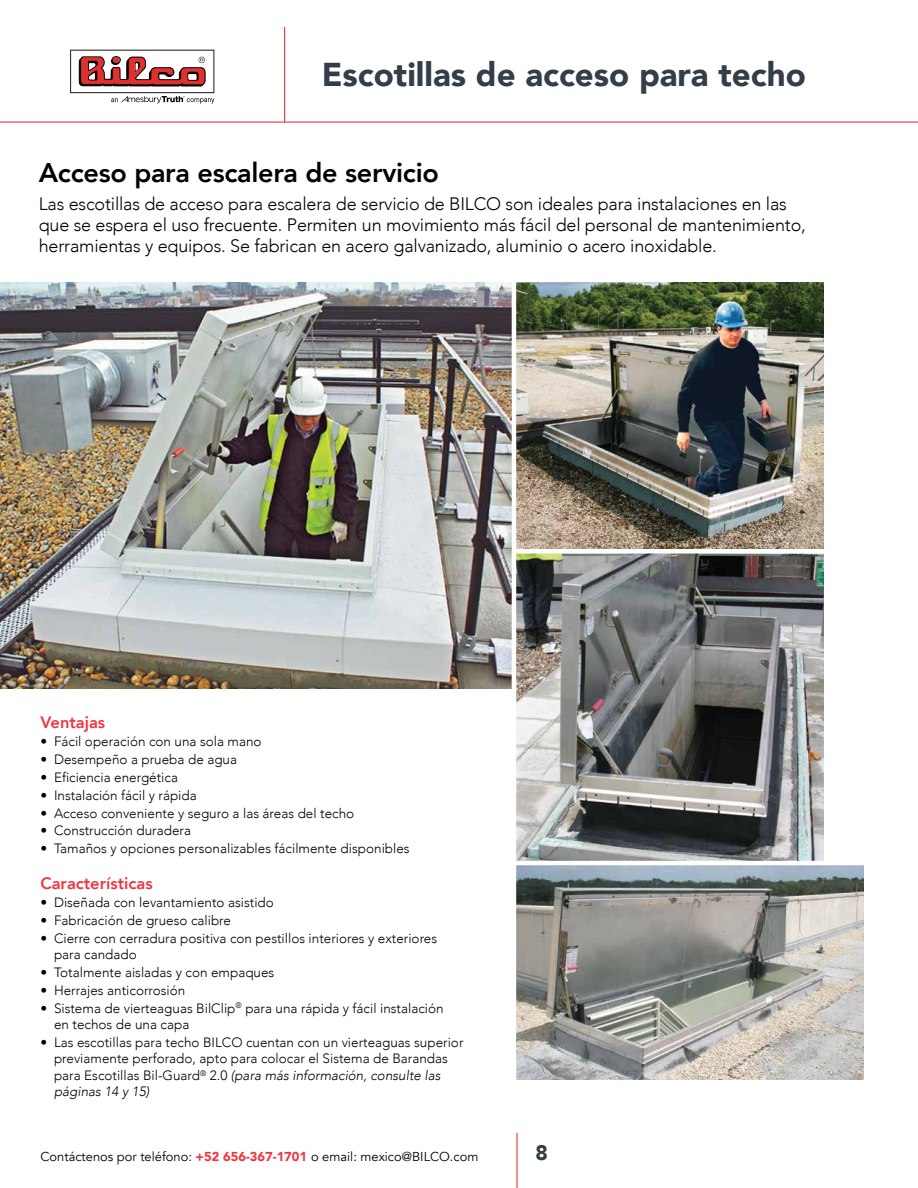
<style>
.page{position:relative;width:918px;height:1188px;background:#fff}
.page>*{position:absolute;margin:0;border:0;box-sizing:border-box;transform-origin:0 0}
.t1{font:900 33px "Avenir";color:#343e48}
.t2{font:800 27px "Avenir";letter-spacing:-.01em;color:#000}
.t3{font:900 21px "Avenir";color:#343e48}
.t4{font:300 18px/21px "Avenir";letter-spacing:-.01em;color:#000}
.t5{font:800 16.5px "Avenir";color:#ef3742}
.t6{font:300 13.5px/16.5px "Avenir";color:#000}
.t7{font:12.9px "Avenir";color:#000}
.s1{font-style:italic}
.s2{font-weight:900;color:#ef3742}
</style>
<div class="page">
<svg style="left:70px;top:50px;width:144px;height:54px"></svg>
<hr style="left:0;top:122px;width:918px;height:1px;background:#ef3742">
<hr style="left:284px;top:27px;width:1px;height:95px;background:#ef3742">
<hr style="left:516px;top:1133px;width:2px;height:55px;background:#ef3742">
<img style="left:0;top:283px;width:511px;height:405px">
<img style="left:516px;top:283px;width:308px;height:266px">
<img style="left:516px;top:865px;width:348px;height:215px">
<img style="left:516px;top:554px;width:308px;height:307px">
<h1 class="t1" style="left:322px;top:47px;width:485px">Escotillas de acceso para techo</h1>
<h2 class="t2" style="left:39px;top:152px;width:402px">Acceso para escalera de servicio</h2>
<p class="t4" style="left:39px;top:193px;width:769px">Las escotillas de acceso para escalera de servicio de BILCO son ideales para instalaciones en las que se espera el uso frecuente. Permiten un movimiento más fácil del personal de mantenimiento, herramientas y equipos. Se fabrican en acero galvanizado, aluminio o acero inoxidable.</p>
<p class="t5" style="left:40px;top:710px;width:66px">Ventajas</p>
<p class="t6" style="left:40px;top:733px;width:223px">• Fácil operación con una sola mano</p>
<p class="t6" style="left:40px;top:751px;width:198px">• Desempeño a prueba de agua</p>
<p class="t6" style="left:40px;top:769px;width:139px">• Eficiencia energética</p>
<p class="t6" style="left:40px;top:787px;width:158px">• Instalación fácil y rápida</p>
<p class="t6" style="left:40px;top:805px;width:315px">• Acceso conveniente y seguro a las áreas del techo</p>
<p class="t6" style="left:40px;top:823px;width:152px">• Construcción duradera</p>
<p class="t6" style="left:40px;top:840px;width:371px">• Tamaños y opciones personalizables fácilmente disponibles</p>
<p class="t5" style="left:40px;top:870px;width:114px">Características</p>
<p class="t6" style="left:40px;top:894px;width:235px">• Diseñada con levantamiento asistido</p>
<p class="t6" style="left:40px;top:912px;width:192px">• Fabricación de grueso calibre</p>
<p class="t6" style="left:54px;top:930px;width:385px;text-indent:-14px">• Cierre con cerradura positiva con pestillos interiores y exteriores para candado</p>
<p class="t6" style="left:40px;top:964px;width:235px">• Totalmente aisladas y con empaques</p>
<p class="t6" style="left:40px;top:982px;width:146px">• Herrajes anticorrosión</p>
<p class="t6" style="left:54px;top:1000px;width:391px;text-indent:-14px">• Sistema de vierteaguas BilClip<sup>®</sup> para una rápida y fácil instalación en techos de una capa</p>
<p class="t6" style="left:54px;top:1034px;width:411px;text-indent:-13px">• Las escotillas para techo BILCO cuentan con un vierteaguas superior previamente perforado, apto para colocar el Sistema de Barandas para Escotillas Bil-Guard<sup>®</sup> 2.0 <span class="s1">(para más información, consulte las páginas 14 y 15)</span></p>
<p class="t7" style="left:40px;top:1149px;width:439px">Contáctenos por teléfono: <span class="s2">+52 656-367-1701</span> o email: mexico@BILCO.com</p>
<h3 class="t3" style="left:536px;top:1135px;width:14px">8</h3>
</div>
